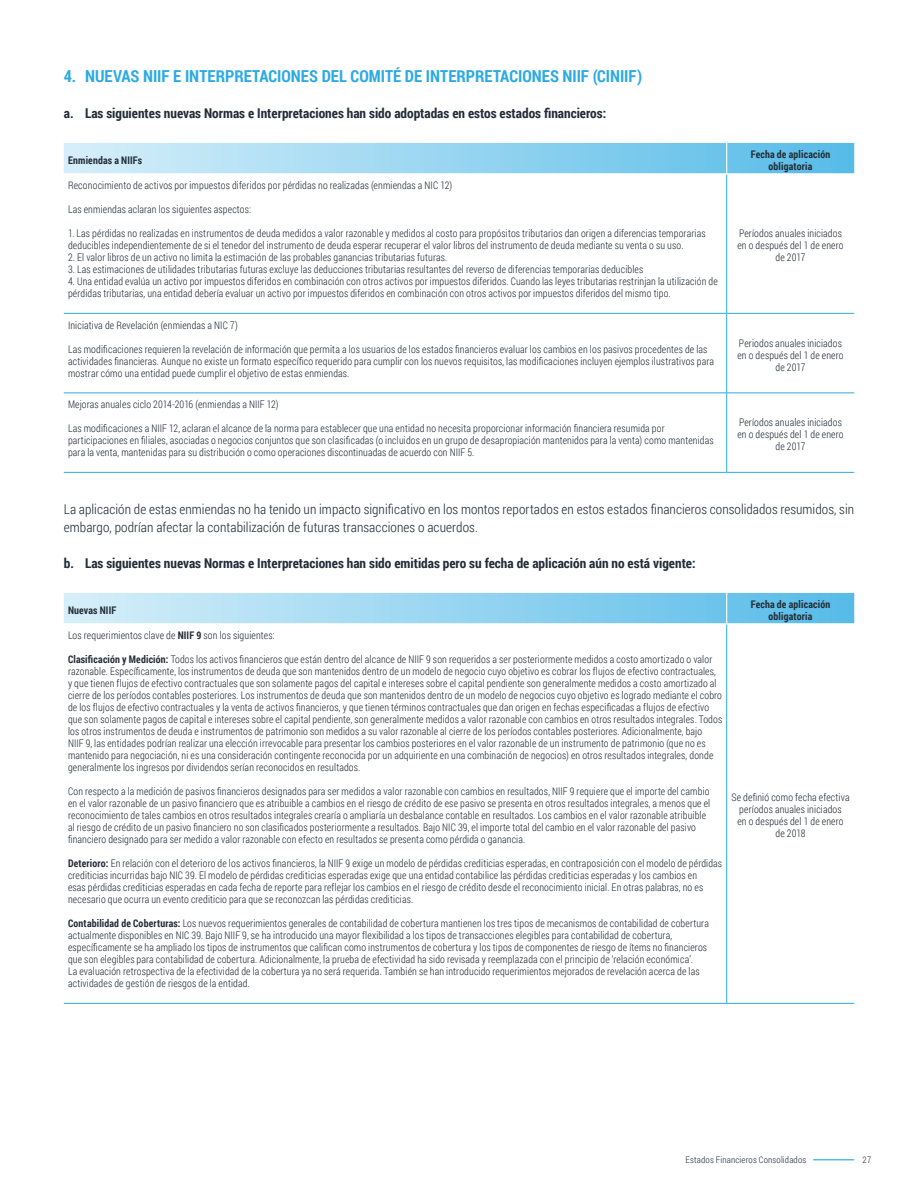
<style>
.page{position:relative;width:918px;height:1188px;background:#fff}
.page>*{position:absolute;margin:0;border:0;box-sizing:border-box;transform-origin:0 0}
.t1{font:700 16.5px "Roboto Condensed";color:#2caae2}
.t2{font:300 13.5px/18px "Roboto Condensed";letter-spacing:.005em;color:#232c37}
.t3{font:700 13.5px "Roboto Condensed";color:#232c37}
.t4{font:300 10.5px/12px "Roboto Condensed";letter-spacing:.015em;color:#232c37;scale:.95 1}
.t5{font:700 10.5px/12px "Roboto Condensed";letter-spacing:.02em;color:#232c37;text-align:center;scale:.95 1}
.t6{font:300 9px "Roboto Condensed";letter-spacing:.02em;color:#232c37}
.s1{font-weight:700}
</style>
<div class="page">
<hr style="left:813px;top:1159px;width:41px;height:1px;background:#56bbe8">
<svg style="left:64px;top:143px;width:790px;height:30px;background:#96d5f0"></svg>
<hr style="left:726px;top:143px;width:1px;height:30px;background:#fff">
<hr style="left:726px;top:174px;width:1px;height:139px;background:#2caae2">
<hr style="left:64px;top:313px;width:663px;height:1px;background:#2caae2">
<hr style="left:727px;top:313px;width:127px;height:1px;background:#2caae2">
<hr style="left:726px;top:314px;width:1px;height:78px;background:#2caae2">
<hr style="left:64px;top:392px;width:663px;height:1px;background:#2caae2">
<hr style="left:727px;top:392px;width:127px;height:1px;background:#2caae2">
<hr style="left:726px;top:393px;width:1px;height:79px;background:#2caae2">
<hr style="left:64px;top:472px;width:663px;height:1px;background:#2caae2">
<hr style="left:727px;top:472px;width:127px;height:1px;background:#2caae2">
<svg style="left:64px;top:593px;width:790px;height:30px;background:#96d5f0"></svg>
<hr style="left:726px;top:593px;width:1px;height:30px;background:#fff">
<hr style="left:726px;top:624px;width:1px;height:379px;background:#2caae2">
<hr style="left:64px;top:1003px;width:663px;height:1px;background:#2caae2">
<hr style="left:727px;top:1003px;width:127px;height:1px;background:#2caae2">
<h1 class="t1" style="left:64px;top:64px;width:580px">4. NUEVAS NIIF E INTERPRETACIONES DEL COMITÉ DE INTERPRETACIONES NIIF (CINIIF)</h1>
<p class="t3" style="left:64px;top:103px;width:544px">a. Las siguientes nuevas Normas e Interpretaciones han sido adoptadas en estos estados financieros:</p>
<p class="t5" style="left:68px;top:153px;width:80px">Enmiendas a NIIFs</p>
<p class="t5" style="left:751px;top:147px;width:85px">Fecha de aplicación obligatoria</p>
<p class="t4" style="left:68px;top:179px;width:406px">Reconocimiento de activos por impuestos diferidos por pérdidas no realizadas (enmiendas a NIC 12)</p>
<p class="t4" style="left:68px;top:203px;width:194px">Las enmiendas aclaran los siguientes aspectos:</p>
<p class="t4" style="left:68px;top:227px;width:673px">1. Las pérdidas no realizadas en instrumentos de deuda medidos a valor razonable y medidos al costo para propósitos tributarios dan origen a diferencias temporarias deducibles independientemente de si el tenedor del instrumento de deuda esperar recuperar el valor libros del instrumento de deuda mediante su venta o su uso.</p>
<p class="t4" style="left:68px;top:251px;width:401px">2. El valor libros de un activo no limita la estimación de las probables ganancias tributarias futuras.</p>
<p class="t4" style="left:68px;top:263px;width:607px">3. Las estimaciones de utilidades tributarias futuras excluye las deducciones tributarias resultantes del reverso de diferencias temporarias deducibles</p>
<p class="t4" style="left:68px;top:275px;width:686px">4. Una entidad evalúa un activo por impuestos diferidos en combinación con otros activos por impuestos diferidos. Cuando las leyes tributarias restrinjan la utilización de pérdidas tributarias, una entidad debería evaluar un activo por impuestos diferidos en combinación con otros activos por impuestos diferidos del mismo tipo.</p>
<p class="t4" style="left:737px;top:227px;width:113px;text-align:center">Períodos anuales iniciados en o después del 1 de enero de 2017</p>
<p class="t4" style="left:68px;top:319px;width:180px">Iniciativa de Revelación (enmiendas a NIC 7)</p>
<p class="t4" style="left:68px;top:343px;width:682px">Las modificaciones requieren la revelación de información que permita a los usuarios de los estados financieros evaluar los cambios en los pasivos procedentes de las actividades financieras. Aunque no existe un formato específico requerido para cumplir con los nuevos requisitos, las modificaciones incluyen ejemplos ilustrativos para mostrar cómo una entidad puede cumplir el objetivo de estas enmiendas.</p>
<p class="t4" style="left:737px;top:337px;width:113px;text-align:center">Periodos anuales iniciados en o después del 1 de enero de 2017</p>
<p class="t4" style="left:68px;top:398px;width:223px">Mejoras anuales ciclo 2014-2016 (enmiendas a NIIF 12)</p>
<p class="t4" style="left:68px;top:422px;width:681px">Las modificaciones a NIIF 12, aclaran el alcance de la norma para establecer que una entidad no necesita proporcionar información financiera resumida por participaciones en filiales, asociadas o negocios conjuntos que son clasificadas (o incluidos en un grupo de desapropiación mantenidos para la venta) como mantenidas para la venta, mantenidas para su distribución o como operaciones discontinuadas de acuerdo con NIIF 5.</p>
<p class="t4" style="left:737px;top:416px;width:113px;text-align:center">Períodos anuales iniciados en o después del 1 de enero de 2017</p>
<p class="t2" style="left:64px;top:500px;width:792px">La aplicación de estas enmiendas no ha tenido un impacto significativo en los montos reportados en estos estados financieros consolidados resumidos, sin embargo, podrían afectar la contabilización de futuras transacciones o acuerdos.</p>
<p class="t3" style="left:64px;top:553px;width:633px">b. Las siguientes nuevas Normas e Interpretaciones han sido emitidas pero su fecha de aplicación aún no está vigente:</p>
<p class="t5" style="left:68px;top:603px;width:52px">Nuevas NIIF</p>
<p class="t5" style="left:751px;top:597px;width:85px">Fecha de aplicación obligatoria</p>
<p class="t4" style="left:68px;top:629px;width:219px">Los requerimientos clave de <span class="s1">NIIF 9</span> son los siguientes:</p>
<p class="t4" style="left:68px;top:653px;width:690px"><span class="s1">Clasificación y Medición:</span> Todos los activos financieros que están dentro del alcance de NIIF 9 son requeridos a ser posteriormente medidos a costo amortizado o valor razonable. Específicamente, los instrumentos de deuda que son mantenidos dentro de un modelo de negocio cuyo objetivo es cobrar los flujos de efectivo contractuales, y que tienen flujos de efectivo contractuales que son solamente pagos del capital e intereses sobre el capital pendiente son generalmente medidos a costo amortizado al cierre de los períodos contables posteriores. Los instrumentos de deuda que son mantenidos dentro de un modelo de negocios cuyo objetivo es logrado mediante el cobro de los flujos de efectivo contractuales y la venta de activos financieros, y que tienen términos contractuales que dan origen en fechas especificadas a flujos de efectivo que son solamente pagos de capital e intereses sobre el capital pendiente, son generalmente medidos a valor razonable con cambios en otros resultados integrales. Todos los otros instrumentos de deuda e instrumentos de patrimonio son medidos a su valor razonable al cierre de los períodos contables posteriores. Adicionalmente, bajo<br>NIIF 9, las entidades podrían realizar una elección irrevocable para presentar los cambios posteriores en el valor razonable de un instrumento de patrimonio (que no es mantenido para negociación, ni es una consideración contingente reconocida por un adquiriente en una combinación de negocios) en otros resultados integrales, donde generalmente los ingresos por dividendos serían reconocidos en resultados.</p>
<p class="t4" style="left:68px;top:785px;width:678px">Con respecto a la medición de pasivos financieros designados para ser medidos a valor razonable con cambios en resultados, NIIF 9 requiere que el importe del cambio en el valor razonable de un pasivo financiero que es atribuible a cambios en el riesgo de crédito de ese pasivo se presenta en otros resultados integrales, a menos que el reconocimiento de tales cambios en otros resultados integrales crearía o ampliaría un desbalance contable en resultados. Los cambios en el valor razonable atribuible al riesgo de crédito de un pasivo financiero no son clasificados posteriormente a resultados. Bajo NIC 39, el importe total del cambio en el valor razonable del pasivo financiero designado para ser medido a valor razonable con efecto en resultados se presenta como pérdida o ganancia.</p>
<p class="t4" style="left:68px;top:857px;width:690px"><span class="s1">Deterioro:</span> En relación con el deterioro de los activos financieros, la NIIF 9 exige un modelo de pérdidas crediticias esperadas, en contraposición con el modelo de pérdidas crediticias incurridas bajo NIC 39. El modelo de pérdidas crediticias esperadas exige que una entidad contabilice las pérdidas crediticias esperadas y los cambios en<br>esas pérdidas crediticias esperadas en cada fecha de reporte para reflejar los cambios en el riesgo de crédito desde el reconocimiento inicial. En otras palabras, no es necesario que ocurra un evento crediticio para que se reconozcan las pérdidas crediticias.</p>
<p class="t4" style="left:68px;top:917px;width:676px"><span class="s1">Contabilidad de Coberturas:</span> Los nuevos requerimientos generales de contabilidad de cobertura mantienen los tres tipos de mecanismos de contabilidad de cobertura actualmente disponibles en NIC 39. Bajo NIIF 9, se ha introducido una mayor flexibilidad a los tipos de transacciones elegibles para contabilidad de cobertura, específicamente se ha ampliado los tipos de instrumentos que califican como instrumentos de cobertura y los tipos de componentes de riesgo de ítems no financieros que son elegibles para contabilidad de cobertura. Adicionalmente, la prueba de efectividad ha sido revisada y reemplazada con el principio de ‘relación económica’.<br>La evaluación retrospectiva de la efectividad de la cobertura ya no será requerida. También se han introducido requerimientos mejorados de revelación acerca de las actividades de gestión de riesgos de la entidad.</p>
<p class="t4" style="left:731px;top:791px;width:126px;text-align:center">Se definió como fecha efectiva períodos anuales iniciados<br>en o después del 1 de enero<br>de 2018</p>
<p class="t6" style="left:685px;top:1154px;width:123px">Estados Financieros Consolidados</p>
<p class="t6" style="left:863px;top:1154px;width:10px">27</p>
</div>
